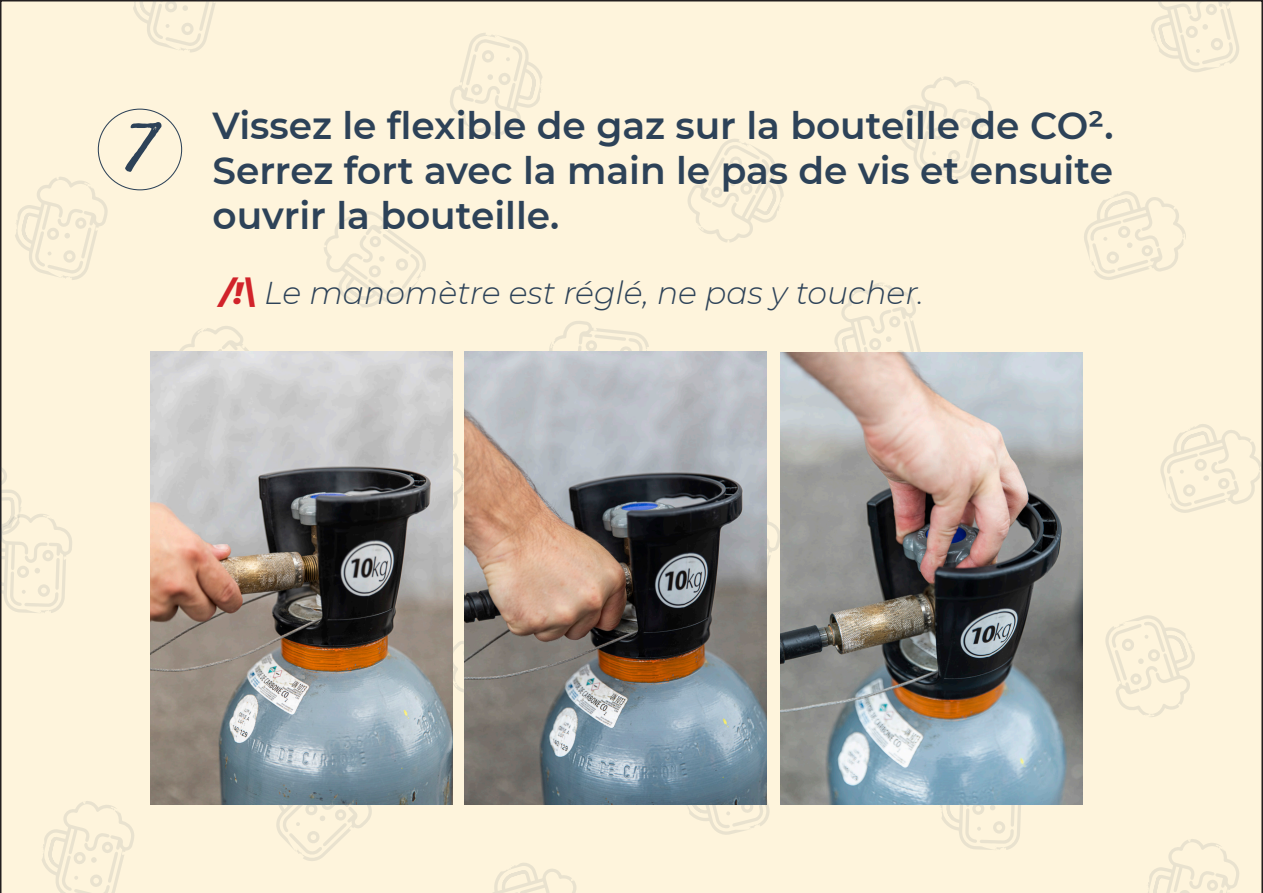
<style>
.page{position:relative;width:1263px;height:893px;background:#fef4dc}
.page>*{position:absolute;margin:0;border:0;box-sizing:border-box;transform-origin:0 0}
.t1{font:58.5px "Bernadette Rough";color:#2d4258}
.titre{font:600 37.5px "Montserrat";color:#2d4258}
.titre-2{font:italic 300 31.5px "Montserrat";color:#2d4258}
.s1{font-weight:800;color:#d1232a}
</style>
<div class="page">
<svg style="left:1083px;top:190px;width:103px;height:91px;background:#f8efd8"></svg>
<svg style="left:450px;top:33px;width:93px;height:103px;background:#f8efd8"></svg>
<svg style="left:939px;top:805px;width:88px;height:45px;background:#f8efd8"></svg>
<svg style="left:1146px;top:839px;width:93px;height:54px;background:#f8efd8"></svg>
<svg style="left:1105px;top:615px;width:91px;height:103px;background:#f8efd8"></svg>
<svg style="left:687px;top:139px;width:97px;height:104px;background:#f9efd8"></svg>
<svg style="left:1150px;top:0;width:90px;height:73px;background:#f3ead4"></svg>
<svg style="left:899px;top:76px;width:93px;height:104px;background:#f9efd8"></svg>
<svg style="left:834px;top:282px;width:89px;height:70px;background:#f8efd8"></svg>
<svg style="left:276px;top:804px;width:96px;height:57px;background:#f6edd7"></svg>
<svg style="left:453px;top:435px;width:12px;height:90px"></svg>
<svg style="left:323px;top:211px;width:103px;height:97px;background:#f9efd8"></svg>
<svg style="left:453px;top:606px;width:12px;height:100px"></svg>
<svg style="left:481px;top:862px;width:103px;height:31px;background:#f8efd8"></svg>
<svg style="left:680px;top:732px;width:90px;height:103px;background:#f3ebd5"></svg>
<svg style="left:767px;top:501px;width:13px;height:104px"></svg>
<svg style="left:548px;top:321px;width:101px;height:31px;background:#f6eed8"></svg>
<svg style="left:1160px;top:423px;width:103px;height:90px;background:#f5ecd5"></svg>
<svg style="left:15px;top:176px;width:93px;height:104px;background:#f9efd8"></svg>
<svg style="left:177px;top:326px;width:99px;height:25px;background:#faf1d9"></svg>
<svg style="left:41px;top:801px;width:94px;height:92px;background:#f8efd8"></svg>
<svg style="left:0;top:455px;width:72px;height:158px;background:#f3ead4"></svg>
<svg style="left:133px;top:0;width:93px;height:53px;background:#f3e9d3"></svg>
<div style="left:98px;top:109px;width:84px;height:81px;border:1px solid #2d4258;border-radius:50%"></div>
<img style="left:151px;top:351px;width:302px;height:453px">
<img style="left:465px;top:352px;width:302px;height:452px">
<img style="left:780px;top:352px;width:302px;height:453px">
<p class="t1" style="left:125px;top:102px;width:35px">7</p>
<p class="titre" style="left:212px;top:99px;width:902px">Vissez le flexible de gaz sur la bouteille de CO².</p>
<p class="titre" style="left:212px;top:144px;width:902px">Serrez fort avec la main le pas de vis et ensuite</p>
<p class="titre" style="left:212px;top:189px;width:348px">ouvrir la bouteille.</p>
<p class="titre-2" style="left:221px;top:271px;width:705px"><span class="s1">/!\</span> Le manomètre est réglé, ne pas y toucher.</p>
</div>
